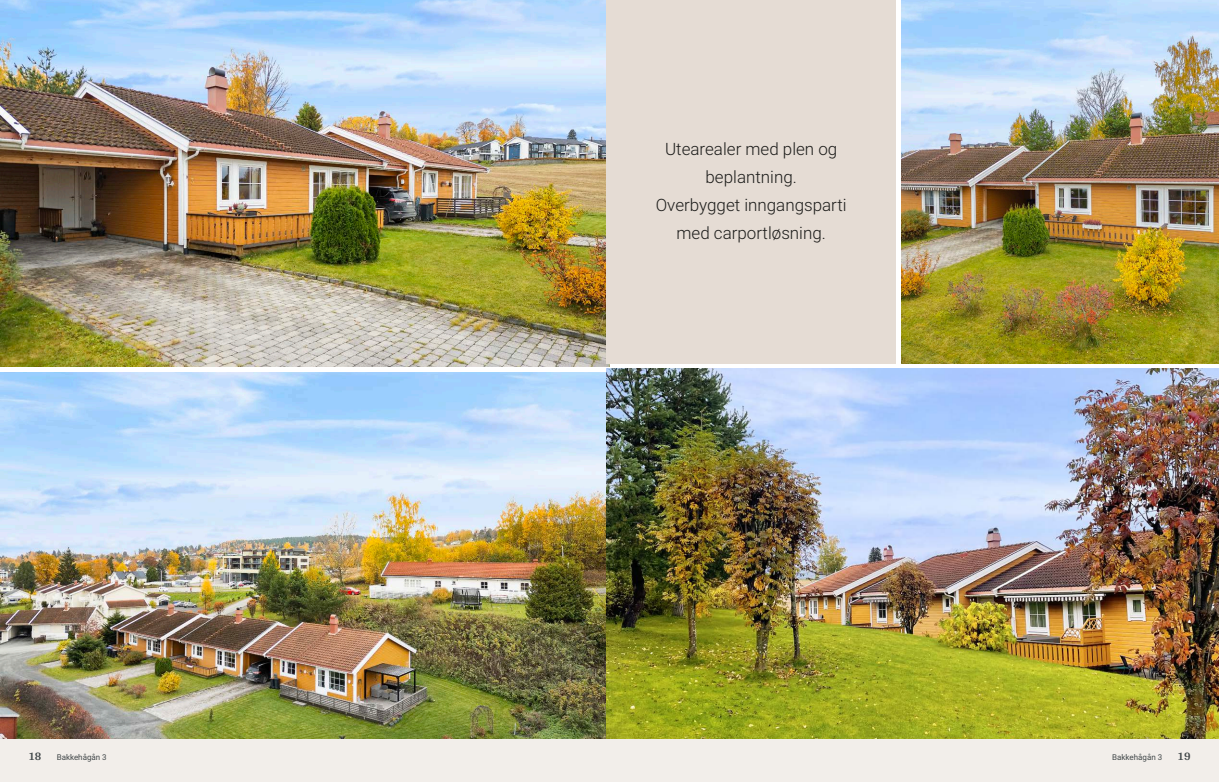
<style>
.page{position:relative;width:1219px;height:782px;background:#fff}
.page>*{position:absolute;margin:0;border:0;box-sizing:border-box;transform-origin:0 0}
.t1{font:300 17px/28px "Roboto Vitec";color:#1d1d1b;text-align:center}
.t2{font:700 12px "Arya";color:#414749}
.t3{font:8px "Roboto Vitec";color:#414749}
</style>
<div class="page">
<img style="left:0;top:0;width:609px;height:367px">
<img style="left:0;top:372px;width:607px;height:367px">
<div style="left:0;top:739px;width:612px;height:42px;background:#f2eeea"></div>
<img style="left:607px;top:369px;width:612px;height:370px">
<img style="left:901px;top:0;width:318px;height:363px">
<div style="left:607px;top:739px;width:612px;height:42px;background:#f2eeea"></div>
<div style="left:607px;top:0;width:289px;height:363px;background:#e5dcd4"></div>
<p class="t1" style="left:656px;top:134px;width:192px">Utearealer med plen og beplantning.<br>Overbygget inngangsparti med carportløsning.</p>
<p class="t2" style="left:28px;top:749px;width:15px">18</p>
<p class="t3" style="left:57px;top:751px;width:52px">Bakkehågån 3</p>
<p class="t3" style="left:1112px;top:751px;width:52px">Bakkehågån 3</p>
<p class="t2" style="left:1177px;top:749px;width:15px">19</p>
</div>
